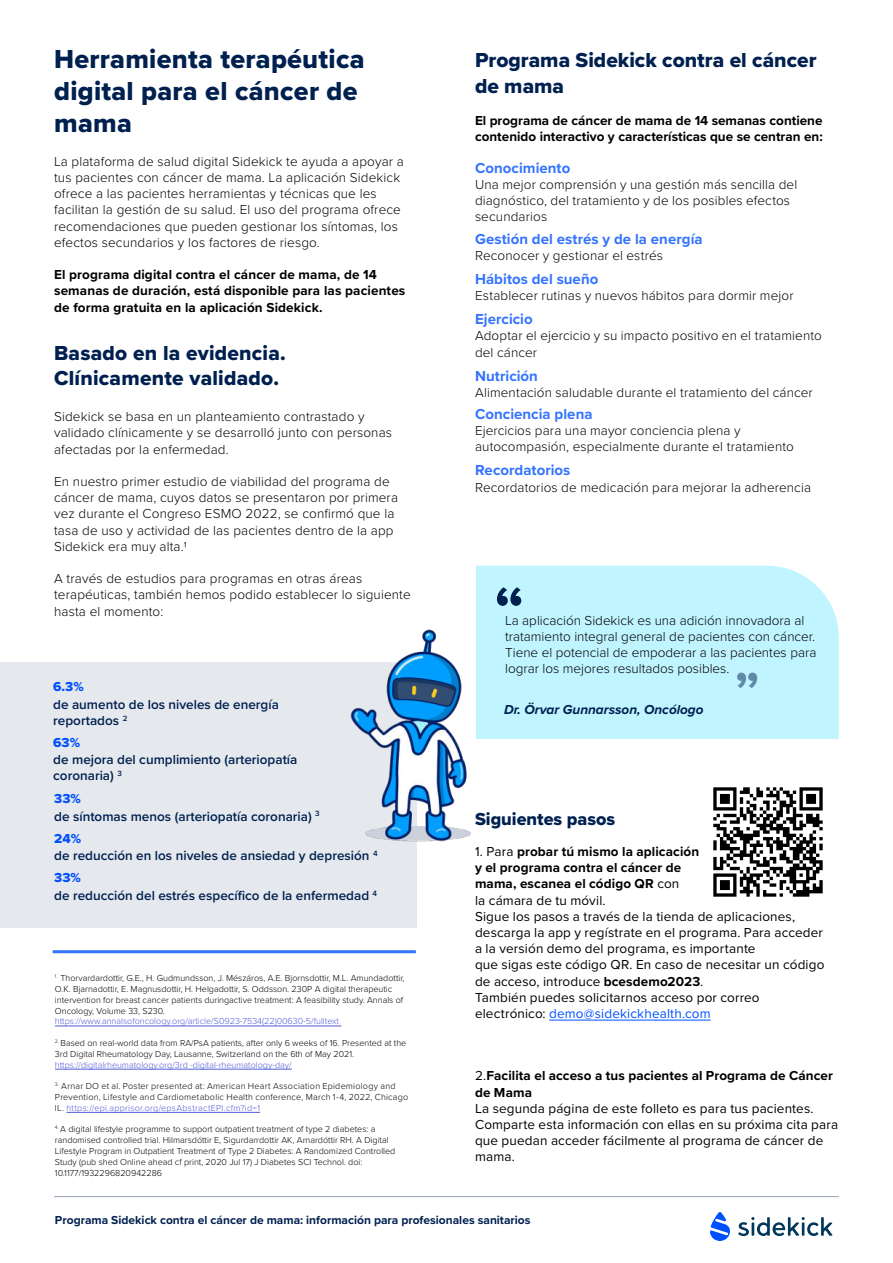
<style>
.page{position:relative;width:893px;height:1263px;background:#fff}
.page>*{position:absolute;margin:0;border:0;box-sizing:border-box;transform-origin:0 0}
.t1{font:700 64.8px "Proxima Nova";color:#002050}
.t2{font:700 54px "Proxima Nova";color:#002050}
.t3{font:27px/32.4px "Proxima Nova Extrabld";letter-spacing:.01em;color:#002050}
.t4{font:21px/25.2px "Proxima Nova Extrabld";letter-spacing:.01em;color:#002050}
.t5{font:18px "Proxima Nova Extrabld";color:#002050}
.t6{font:700 15px "Proxima Nova";letter-spacing:.005em;color:#3373ff}
.t7{font:300 13.5px/16.2px "Proxima Nova";letter-spacing:.01em;color:#000}
.t8{font:13.5px/16.2px "Proxima Nova";letter-spacing:.01em;color:#000}
.t9{font:700 13.5px/16.2px "Proxima Nova";letter-spacing:.01em;color:#000}
.t10{font:600 13.5px/16.2px "Proxima Nova";color:#002050}
.t11{font:700 13.5px/16.2px "Proxima Nova";color:#002050}
.t12{font:italic 700 13.5px "Proxima Nova";color:#002050}
.t13{font:13.5px "Proxima Nova Extrabld";color:#0050ff}
.t14{font:700 12px "Proxima Nova";color:#002050}
.t15{font:300 9px/10.8px "Proxima Nova";color:#000}
.t16{font:300 9px/10.8px "Proxima Nova";letter-spacing:.025em;color:#000}
.t17{font:300 9px "Proxima Nova";color:#4f5cd6}
.s1{font-family:"Proxima Nova Extrabld";font-weight:400}
.s2{color:#4f5cd6}
.s3{font-weight:700}
.s4{color:#0050ff}
.s5{font-weight:400}
</style>
<div class="page">
<hr style="left:549px;top:1020px;width:162px;height:1px;background:#0050ff">
<hr style="left:55px;top:1026px;width:286px;height:1px;background:#4f5cd6">
<hr style="left:55px;top:1069px;width:237px;height:1px;background:#4f5cd6">
<hr style="left:66px;top:1112px;width:194px;height:1px;background:#4f5cd6">
<svg style="left:710px;top:1212px;width:20px;height:29px"></svg>
<svg style="left:738px;top:1217px;width:94px;height:19px"></svg>
<div style="left:476px;top:566px;width:363px;height:173px;background:#c0f5ff"></div>
<div style="left:53px;top:950px;width:363px;height:3px;border:2px solid #3373ff"></div>
<hr style="left:54px;top:1196px;width:785px;height:1px;background:#99a6b9">
<div style="left:0;top:663px;width:417px;height:265px;background:#e5e8ed"></div>
<img style="left:340px;top:629px;width:131px;height:213px">
<img style="left:713px;top:787px;width:110px;height:110px">
<h3 class="t3" style="left:54px;top:44px;width:312px">Herramienta terapéutica digital para el cáncer de mama</h3>
<p class="t7" style="left:54px;top:154px;width:351px">La plataforma de salud digital Sidekick te ayuda a apoyar a tus pacientes con cáncer de mama. La aplicación Sidekick ofrece a las pacientes herramientas y técnicas que les facilitan la gestión de su salud. El uso del programa ofrece recomendaciones que pueden gestionar los síntomas, los efectos secundarios y los factores de riesgo.</p>
<p class="t9" style="left:54px;top:267px;width:353px">El programa digital contra el cáncer de mama, de 14 semanas de duración, está disponible para las pacientes de forma gratuita en la aplicación Sidekick.</p>
<h3 class="t4" style="left:54px;top:341px;width:233px">Basado en la evidencia.<br>Clínicamente validado.</h3>
<p class="t7" style="left:54px;top:409px;width:339px">Sidekick se basa en un planteamiento contrastado y validado clínicamente y se desarrolló junto con personas afectadas por la enfermedad.</p>
<p class="t7" style="left:54px;top:474px;width:345px">En nuestro primer estudio de viabilidad del programa de cáncer de mama, cuyos datos se presentaron por primera vez durante el Congreso ESMO 2022, se confirmó que la tasa de uso y actividad de las pacientes dentro de la app Sidekick era muy alta.1</p>
<p class="t7" style="left:54px;top:571px;width:358px">A través de estudios para programas en otras áreas terapéuticas, también hemos podido establecer lo siguiente hasta el momento:</p>
<p class="t13" style="left:53px;top:681px;width:32px">6.3%</p>
<p class="t10" style="left:53px;top:697px;width:227px">de aumento de los niveles de energía reportados <sup>2</sup></p>
<p class="t11" style="left:53px;top:703px;width:262px">Réduction de <span class="s1">24%</span> du score d’anxiété et de dépression <sup>(1)</sup></p>
<p class="t11" style="left:53px;top:752px;width:266px">Augmentation de <span class="s1">6,3%</span> du niveau d’énergie déclaré <sup>(2,3)</sup></p>
<p class="t13" style="left:53px;top:737px;width:28px">63%</p>
<p class="t10" style="left:53px;top:752px;width:246px">de mejora del cumplimiento (arteriopatía coronaria) <sup>3</sup></p>
<p class="t13" style="left:54px;top:793px;width:28px">33%</p>
<p class="t10" style="left:54px;top:809px;width:267px">de síntomas menos (arteriopatía coronaria) <sup>3</sup></p>
<p class="t13" style="left:54px;top:833px;width:28px">24%</p>
<p class="t10" style="left:54px;top:848px;width:325px">de reducción en los niveles de ansiedad y depresión <sup>4</sup></p>
<p class="t11" style="left:53px;top:849px;width:264px">Baisse de <span class="s1">8,3</span> mmol/mol du taux d’HbA1C <sup>(1)</sup></p>
<p class="t13" style="left:54px;top:872px;width:28px">33%</p>
<p class="t10" style="left:54px;top:888px;width:324px">de reducción del estrés específico de la enfermedad <sup>4</sup></p>
<p class="t15" style="left:55px;top:973px;width:351px"><sup>1.</sup> Thorvardardottir, G.E., H. Gudmundsson, J. Mészáros, A.E. Bjornsdottir, M.L. Amundadottir, O.K. Bjarnadottir, E. Magnusdottir, H. Helgadottir, S. Oddsson. 230P A digital therapeutic intervention for breast cancer patients duringactive treatment: A feasibility study. Annals of Oncology, Volume 33, S230.</p>
<p class="t17" style="left:55px;top:1018px;width:285px">https://www.annalsofoncology.org/article/S0923-7534(22)00630-5/fulltext</p>
<p class="t15" style="left:55px;top:1038px;width:353px"><sup>2.</sup> Based on real-world data from RA/PsA patients, after only 6 weeks of 16. Presented at the<br>3rd Digital Rheumatology Day, Lausanne, Switzerland on the 6th of May 2021.</p>
<p class="t17" style="left:55px;top:1061px;width:238px">https://digitalrheumatology.org/3rd -digital-rheumatology-day/</p>
<p class="t16" style="left:55px;top:1081px;width:355px"><sup>3.</sup> Arnar DO et al. Poster presented at: American Heart Association Epidemiology and<br>Prevention, Lifestyle and Cardiometabolic Health conference, March 1-4, 2022, Chicago<br>IL. <span class="s2">https://epi.apprisor.org/epsAbstractEPI.cfm?id=1</span></p>
<p class="t15" style="left:55px;top:1124px;width:342px"><sup>4.</sup> A digital lifestyle programme to support outpatient treatment of type 2 diabetes: a randomised controlled trial. Hilmarsdóttir E, Sigurdarrdottir AK, Arnardóttir RH. A Digital Lifestyle Program in Outpatient Treatment of Type 2 Diabetes: A Randomized Controlled Study (pub shed Online ahead cf print, 2020 Jul 17) J Diabetes SCI Technol. doi:<br>10.1177/1932296820942286</p>
<h3 class="t4" style="left:475px;top:49px;width:343px">Programa Sidekick contra el cáncer de mama</h3>
<p class="t9" style="left:475px;top:113px;width:349px">El programa de cáncer de mama de 14 semanas contiene contenido interactivo y características que se centran en:</p>
<p class="t6" style="left:475px;top:162px;width:97px">Conocimiento</p>
<p class="t7" style="left:475px;top:177px;width:324px">Una mejor comprensión y una gestión más sencilla del diagnóstico, del tratamiento y de los posibles efectos secundarios</p>
<p class="t6" style="left:475px;top:232px;width:229px">Gestión del estrés y de la energía</p>
<p class="t7" style="left:475px;top:248px;width:190px">Reconocer y gestionar el estrés</p>
<p class="t6" style="left:475px;top:273px;width:125px">Hábitos del sueño</p>
<p class="t7" style="left:475px;top:288px;width:320px">Establecer rutinas y nuevos hábitos para dormir mejor</p>
<p class="t6" style="left:475px;top:313px;width:59px">Ejercicio</p>
<p class="t7" style="left:475px;top:328px;width:348px">Adoptar el ejercicio y su impacto positivo en el tratamiento del cáncer</p>
<p class="t6" style="left:475px;top:369px;width:64px">Nutrición</p>
<p class="t7" style="left:475px;top:385px;width:339px">Alimentación saludable durante el tratamiento del cáncer</p>
<p class="t6" style="left:475px;top:408px;width:119px">Conciencia plena</p>
<p class="t7" style="left:475px;top:423px;width:320px">Ejercicios para una mayor conciencia plena y autocompasión, especialmente durante el tratamiento</p>
<p class="t6" style="left:475px;top:464px;width:97px">Recordatorios</p>
<p class="t7" style="left:475px;top:480px;width:338px">Recordatorios de medicación para mejorar la adherencia</p>
<h1 class="t1" style="left:524px;top:645px;width:32px;rotate:-180deg">,,</h1>
<p class="t7" style="left:505px;top:613px;width:313px">La aplicación Sidekick es una adición innovadora al tratamiento integral general de pacientes con cáncer.<br>Tiene el potencial de empoderar a las pacientes para lograr los mejores resultados posibles.</p>
<h2 class="t2" style="left:734px;top:640px;width:26px">,,</h2>
<p class="t12" style="left:504px;top:703px;width:201px">Dr. Örvar Gunnarsson, Oncólogo</p>
<h3 class="t5" style="left:475px;top:812px;width:142px">Siguientes pasos</h3>
<p class="t8" style="left:475px;top:844px;width:351px">1. Para <span class="s3">probar tú mismo la aplicación<br>y el programa contra el cáncer de<br>mama, escanea el código QR</span> con<br>la cámara de tu móvil.<br>Sigue los pasos a través de la tienda de aplicaciones, descarga la app y regístrate en el programa. Para acceder a la versión demo del programa, es importante<br>que sigas este código QR. En caso de necesitar un código de acceso, introduce <span class="s3">bcesdemo2023</span>.<br>También puedes solicitarnos acceso por correo electrónico: <span class="s4">demo@sidekickhealth.com</span></p>
<p class="t9" style="left:475px;top:1068px;width:359px"><span class="s5">2.</span>Facilita el acceso a tus pacientes al Programa de Cáncer de Mama</p>
<p class="t8" style="left:475px;top:1101px;width:365px">La segunda página de este folleto es para tus pacientes.<br>Comparte esta información con ellas en su próxima cita para que puedan acceder fácilmente al programa de cáncer de mama.</p>
<p class="t14" style="left:55px;top:1214px;width:477px">Programa Sidekick contra el cáncer de mama: información para profesionales sanitarios</p>
</div>
